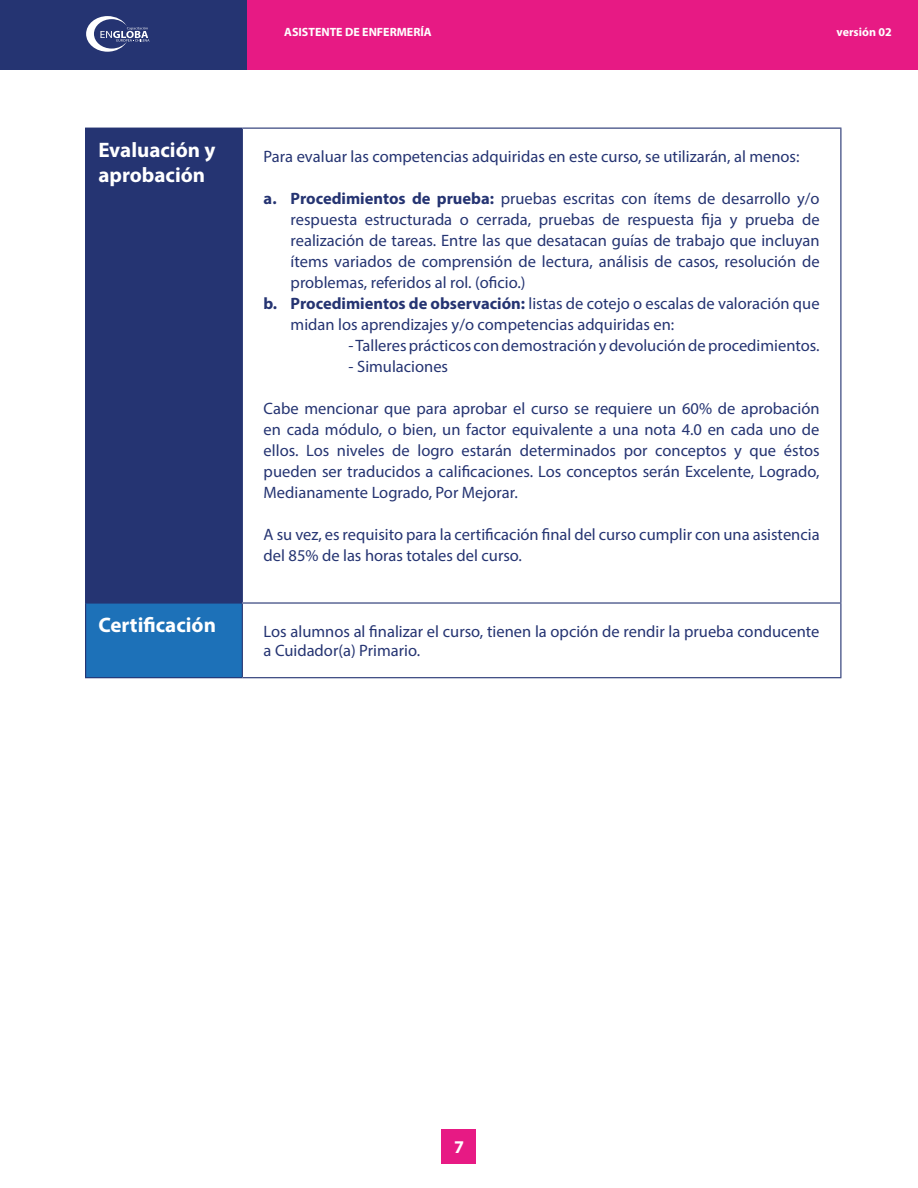
<style>
.page{position:relative;width:918px;height:1188px;background:#fff}
.page>*{position:absolute;margin:0;border:0;box-sizing:border-box;transform-origin:0 0}
.t1{font:700 21px/25.2px "Myriad Pro";color:#fff}
.t2{font:700 18px "Myriad Pro";color:#fff}
.t3{font:16.5px/21px "Myriad Pro";color:#253472}
.t4{font:700 12px "Myriad Pro";color:#fff}
.s1{font-weight:700}
</style>
<div class="page">
<div style="left:442px;top:1129px;width:34px;height:34px;background:#e71a84"></div>
<div style="left:0;top:0;width:918px;height:70px;background:#e71a84"></div>
<div style="left:0;top:0;width:247px;height:70px;background:#253472"></div>
<svg style="left:86px;top:16px;width:63px;height:36px"></svg>
<div style="left:86px;top:128px;width:156px;height:475px;background:#253472"></div>
<div style="left:86px;top:603px;width:156px;height:75px;background:#1d71b8"></div>
<hr style="left:85px;top:128px;width:157px;height:1px;background:#253472">
<hr style="left:85px;top:129px;width:1px;height:473px;background:#253472">
<hr style="left:242px;top:128px;width:599px;height:1px;background:#253472">
<hr style="left:242px;top:129px;width:1px;height:473px;background:#253472">
<hr style="left:840px;top:129px;width:1px;height:473px;background:#253472">
<hr style="left:85px;top:602px;width:157px;height:2px;background:#253472">
<hr style="left:85px;top:604px;width:1px;height:73px;background:#253472">
<hr style="left:242px;top:602px;width:599px;height:2px;background:#253472">
<hr style="left:242px;top:604px;width:1px;height:73px;background:#253472">
<hr style="left:840px;top:604px;width:1px;height:73px;background:#253472">
<hr style="left:85px;top:677px;width:157px;height:1px;background:#253472">
<hr style="left:242px;top:677px;width:599px;height:1px;background:#253472">
<p class="t4" style="left:284px;top:24px;width:149px">ASISTENTE DE ENFERMERÍA</p>
<p class="t4" style="left:837px;top:24px;width:57px">versión 02</p>
<p class="t1" style="left:98px;top:136px;width:119px">Evaluación y aprobación</p>
<p class="t3" style="left:264px;top:145px;width:537px">Para evaluar las competencias adquiridas en este curso, se utilizarán, al menos:</p>
<p class="t3" style="left:264px;top:187px;width:558px"><span class="s1">a. Procedimientos de prueba:</span> pruebas escritas con ítems de desarrollo y/o</p>
<p class="t3" style="left:291px;top:208px;width:530px">respuesta estructurada o cerrada, pruebas de respuesta fija y prueba de</p>
<p class="t3" style="left:291px;top:229px;width:530px">realización de tareas. Entre las que desatacan guías de trabajo que incluyan</p>
<p class="t3" style="left:291px;top:250px;width:531px">ítems variados de comprensión de lectura, análisis de casos, resolución de</p>
<p class="t3" style="left:291px;top:271px;width:236px">problemas, referidos al rol. (oficio.)</p>
<p class="t3" style="left:264px;top:292px;width:557px"><span class="s1">b. Procedimientos de observación:</span> listas de cotejo o escalas de valoración que</p>
<p class="t3" style="left:291px;top:313px;width:385px">midan los aprendizajes y/o competencias adquiridas en:</p>
<p class="t3" style="left:349px;top:334px;width:472px">- Talleres prácticos con demostración y devolución de procedimientos.</p>
<p class="t3" style="left:349px;top:355px;width:101px">- Simulaciones</p>
<p class="t3" style="left:264px;top:397px;width:558px;text-align:justify">Cabe mencionar que para aprobar el curso se requiere un 60% de aprobación en cada módulo, o bien, un factor equivalente a una nota 4.0 en cada uno de ellos. Los niveles de logro estarán determinados por conceptos y que éstos pueden ser traducidos a calificaciones. Los conceptos serán Excelente, Logrado, Medianamente Logrado, Por Mejorar.</p>
<p class="t3" style="left:264px;top:523px;width:558px">A su vez, es requisito para la certificación final del curso cumplir con una asistencia del 85% de las horas totales del curso.</p>
<p class="t1" style="left:98px;top:611px;width:119px">Certificación</p>
<p class="t3" style="left:264px;top:621px;width:557px;line-height:19.8px">Los alumnos al finalizar el curso, tienen la opción de rendir la prueba conducente a Cuidador(a) Primario.</p>
<p class="t2" style="left:454px;top:1135px;width:11px">7</p>
</div>
